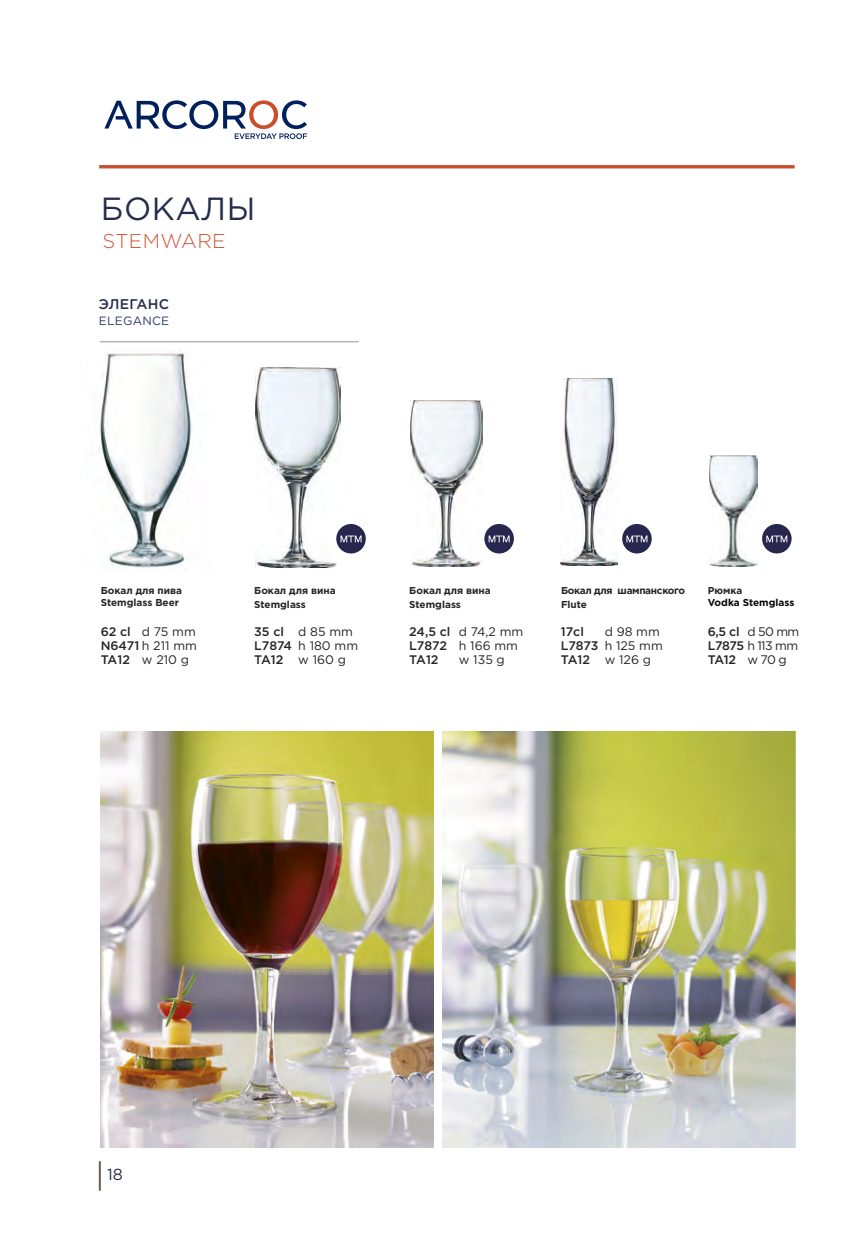
<style>
.page{position:relative;width:868px;height:1248px;background:#fff}
.page>*{position:absolute;margin:0;border:0;box-sizing:border-box;transform-origin:0 0}
.t1{font:32px "Gotham Pro";letter-spacing:.02em;color:#262d4c}
.t2{font:300 20px "Gotham Pro";letter-spacing:.02em;color:#cd573a}
.t3{font:16px "Gotham Pro";color:#262d4c}
.t4{font:500 14px "Gotham Pro";letter-spacing:.02em;color:#262d4c}
.Стиль_абзаца_2{font:12.4px "Gotham Pro";color:#262425}
.Стиль_абзаца_2-2{font:500 12.4px "Gotham Pro";color:#262425}
.t5{font:12px "Gotham Pro";letter-spacing:.02em;color:#2e396c}
.Стиль_абзаца_2-3{font:700 10px "Gotham Pro";color:#262425}
.Стиль_абзаца_2-4{font:700 10px "Gotham Pro";letter-spacing:-.03em;color:#262425}
.Стиль_абзаца_2-5{font:700 10px "Gotham Pro";color:#060706}
.s1{font-weight:500}
</style>
<div class="page">
<hr style="left:99px;top:1161px;width:2px;height:29px;background:#695a4d">
<svg style="left:104px;top:100px;width:203px;height:39px"></svg>
<hr style="left:99px;top:165px;width:695px;height:3px;background:#ca4d2f">
<img style="left:100px;top:731px;width:695px;height:416px">
<img style="left:255px;top:368px;width:86px;height:199px">
<img style="left:709px;top:455px;width:48px;height:111px">
<img style="left:411px;top:401px;width:71px;height:165px">
<img style="left:560px;top:378px;width:57px;height:188px">
<hr style="left:100px;top:341px;width:259px;height:1px;background:#b1b1b1">
<img style="left:99px;top:350px;width:93px;height:220px">
<div style="left:435px;top:721px;width:7px;height:442px;background:#fff"></div>
<div style="left:336px;top:524px;width:30px;height:29px;background:#26264f;border-radius:50%"></div>
<svg style="left:340px;top:535px;width:21px;height:7px"></svg>
<div style="left:484px;top:524px;width:30px;height:29px;background:#26264f;border-radius:50%"></div>
<svg style="left:488px;top:535px;width:21px;height:7px"></svg>
<div style="left:622px;top:524px;width:29px;height:29px;background:#26264f;border-radius:50%"></div>
<svg style="left:626px;top:535px;width:21px;height:7px"></svg>
<div style="left:762px;top:524px;width:29px;height:29px;background:#26264f;border-radius:50%"></div>
<svg style="left:766px;top:535px;width:21px;height:7px"></svg>
<p class="t1" style="left:101px;top:190px;width:156px">БОКАЛЫ</p>
<p class="t2" style="left:103px;top:229px;width:124px">STEMWARE</p>
<p class="t4" style="left:99px;top:295px;width:72px">ЭЛЕГАНС</p>
<p class="t5" style="left:99px;top:314px;width:72px">ELEGANCE</p>
<p class="Стиль_абзаца_2-3" style="left:101px;top:585px;width:83px">Бокал для пива</p>
<p class="Стиль_абзаца_2-3" style="left:101px;top:597px;width:80px">Stemglass Beer</p>
<p class="Стиль_абзаца_2" style="left:142px;top:624px;width:55px">d 75 mm</p>
<p class="Стиль_абзаца_2" style="left:101px;top:638px;width:98px"><span class="s1">N6471</span> h 211 mm</p>
<p class="Стиль_абзаца_2" style="left:142px;top:652px;width:49px">w 210 g</p>
<p class="Стиль_абзаца_2-2" style="left:101px;top:624px;width:32px">62 cl</p>
<p class="Стиль_абзаца_2-2" style="left:101px;top:652px;width:31px">TA12</p>
<p class="Стиль_абзаца_2-3" style="left:254px;top:585px;width:83px">Бокал для вина</p>
<p class="Стиль_абзаца_2-3" style="left:254px;top:599px;width:53px">Stemglass</p>
<p class="Стиль_абзаца_2-2" style="left:254px;top:624px;width:31px">35 cl</p>
<p class="Стиль_абзаца_2-2" style="left:254px;top:638px;width:39px">L7874</p>
<p class="Стиль_абзаца_2-2" style="left:254px;top:652px;width:31px">ТА12</p>
<p class="Стиль_абзаца_2" style="left:298px;top:624px;width:56px">d 85 mm</p>
<p class="Стиль_абзаца_2" style="left:298px;top:638px;width:61px">h 180 mm</p>
<p class="Стиль_абзаца_2" style="left:298px;top:652px;width:49px">w 160 g</p>
<p class="Стиль_абзаца_2-3" style="left:409px;top:585px;width:83px">Бокал для вина</p>
<p class="Стиль_абзаца_2-3" style="left:409px;top:599px;width:53px">Stemglass</p>
<p class="Стиль_абзаца_2-2" style="left:409px;top:624px;width:43px">24,5 cl</p>
<p class="Стиль_абзаца_2-2" style="left:409px;top:638px;width:39px">L7872</p>
<p class="Стиль_абзаца_2-2" style="left:409px;top:652px;width:31px">ТА12</p>
<p class="Стиль_абзаца_2" style="left:459px;top:624px;width:66px">d 74,2 mm</p>
<p class="Стиль_абзаца_2" style="left:459px;top:638px;width:61px">h 166 mm</p>
<p class="Стиль_абзаца_2" style="left:459px;top:652px;width:47px">w 135 g</p>
<p class="Стиль_абзаца_2-4" style="left:561px;top:585px;width:125px">Бокал для шампанского</p>
<p class="Стиль_абзаца_2-3" style="left:561px;top:599px;width:27px">Flute</p>
<p class="Стиль_абзаца_2-2" style="left:560px;top:624px;width:25px">17cl</p>
<p class="Стиль_абзаца_2-2" style="left:560px;top:638px;width:39px">L7873</p>
<p class="Стиль_абзаца_2-2" style="left:560px;top:652px;width:31px">TA12</p>
<p class="Стиль_абзаца_2" style="left:604px;top:624px;width:57px">d 98 mm</p>
<p class="Стиль_абзаца_2" style="left:604px;top:638px;width:60px">h 125 mm</p>
<p class="Стиль_абзаца_2" style="left:604px;top:652px;width:48px">w 126 g</p>
<p class="Стиль_абзаца_2-3" style="left:707px;top:585px;width:36px">Рюмка</p>
<p class="Стиль_абзаца_2-5" style="left:707px;top:597px;width:88px">Vodka Stemglass</p>
<p class="Стиль_абзаца_2-2" style="left:707px;top:624px;width:33px">6,5 cl</p>
<p class="Стиль_абзаца_2" style="left:707px;top:638px;width:92px"><span class="s1">L7875</span> h 113 mm</p>
<p class="Стиль_абзаца_2-2" style="left:707px;top:652px;width:30px">TA12</p>
<p class="Стиль_абзаца_2" style="left:747px;top:624px;width:53px">d 50 mm</p>
<p class="Стиль_абзаца_2" style="left:747px;top:652px;width:41px">w 70 g</p>
<p class="t3" style="left:107px;top:1165px;width:17px">18</p>
</div>
